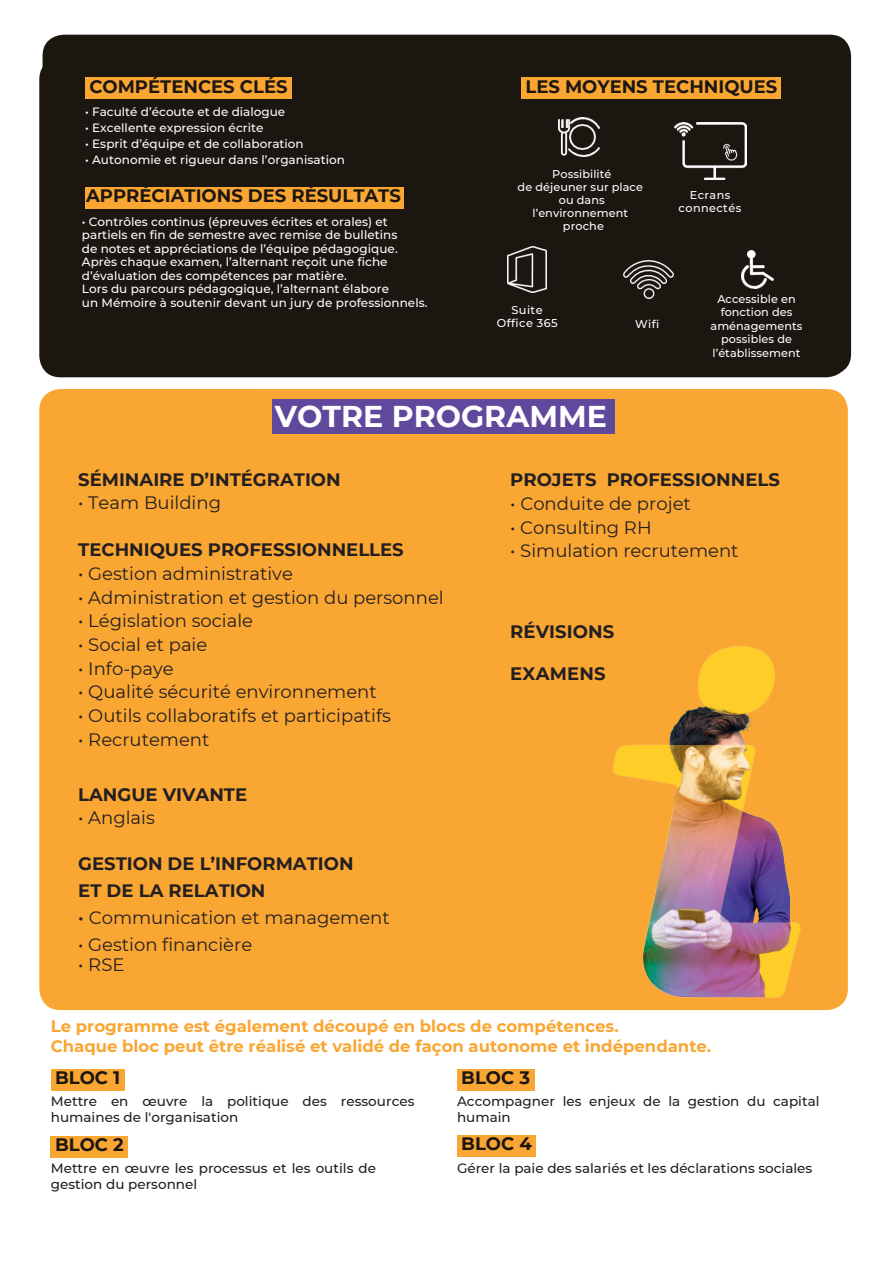
<style>
.page{position:relative;width:894px;height:1264px;background:#fff}
.page>*{position:absolute;margin:0;border:0;box-sizing:border-box;transform-origin:0 0}
.t1{font:700 30px "Montserrat";color:#fff}
.t2{font:18px "Montserrat";color:#231f20}
.t3{font:700 18px/27px "Montserrat";color:#231f20}
.t4{font:700 18px "Montserrat";color:#1c1611}
.t5{font:700 16.5px/19.2px "Montserrat";color:#faa633}
.t6{font:500 13.5px/15.8px "Montserrat";color:#231f20}
.t7{font:500 12px "Montserrat";letter-spacing:.005em;color:#fff}
.t8{font:500 11.4px/12.3px "Montserrat";letter-spacing:.035em;color:#fff;text-align:center}
.t9{font:500 11.25px/13.5px "Montserrat";letter-spacing:.005em;color:#fff;text-align:center}
.t10{font:500 11.25px/13px "Montserrat";letter-spacing:.035em;color:#fff;text-align:center}
.s1{font-weight:500}
</style>
<div class="page">
<div style="left:39px;top:389px;width:808px;height:621px;background:#faa633;border-radius:21px"></div>
<div style="left:272px;top:400px;width:342px;height:33px;background:#60489d"></div>
<div style="left:43px;top:35px;width:807px;height:340px;background:#1c1611;border-radius:21px"></div>
<div style="left:85px;top:78px;width:206px;height:21px;background:#faa633"></div>
<div style="left:85px;top:187px;width:318px;height:21px;background:#faa633"></div>
<div style="left:521px;top:78px;width:259px;height:21px;background:#faa633"></div>
<img style="left:558px;top:119px;width:41px;height:37px">
<img style="left:570px;top:128px;width:25px;height:22px">
<img style="left:570px;top:118px;width:29px;height:10px">
<svg style="left:561px;top:119px;width:6px;height:8px"></svg>
<img style="left:623px;top:261px;width:50px;height:22px">
<img style="left:637px;top:279px;width:23px;height:19px">
<img style="left:507px;top:246px;width:39px;height:46px">
<img style="left:747px;top:250px;width:26px;height:31px">
<img style="left:741px;top:265px;width:25px;height:24px">
<img style="left:674px;top:123px;width:72px;height:56px">
<img style="left:601px;top:646px;width:217px;height:365px">
<div style="left:51px;top:1135px;width:77px;height:21px;background:#faa633"></div>
<div style="left:51px;top:1068px;width:73px;height:21px;background:#faa633"></div>
<div style="left:457px;top:1135px;width:78px;height:21px;background:#faa633"></div>
<div style="left:457px;top:1068px;width:77px;height:21px;background:#faa633"></div>
<p class="t4" style="left:89px;top:75px;width:200px">COMPÉTENCES CLÉS</p>
<h2 class="t7" style="left:85px;top:105px;width:201px">• Faculté d’écoute et de dialogue</h2>
<p class="t7" style="left:85px;top:120px;width:180px">• Excellente expression écrite</p>
<p class="t7" style="left:85px;top:136px;width:220px">• Esprit d’équipe et de collaboration</p>
<p class="t7" style="left:85px;top:152px;width:261px">• Autonomie et rigueur dans l’organisation</p>
<p class="t4" style="left:86px;top:184px;width:316px">APPRÉCIATIONS DES RÉSULTATS</p>
<p class="t7" style="left:82px;top:214px;width:307px">• Contrôles continus (épreuves écrites et orales) et</p>
<h2 class="t7" style="left:82px;top:227px;width:317px">partiels en fin de semestre avec remise de bulletins</h2>
<p class="t7" style="left:82px;top:241px;width:317px">de notes et appréciations de l’équipe pédagogique.</p>
<p class="t7" style="left:82px;top:254px;width:307px">Après chaque examen, l’alternant reçoit une fiche</p>
<p class="t7" style="left:82px;top:268px;width:266px">d’évaluation des compétences par matière.</p>
<p class="t7" style="left:82px;top:281px;width:308px">Lors du parcours pédagogique, l’alternant élabore</p>
<p class="t7" style="left:82px;top:295px;width:347px">un Mémoire à soutenir devant un jury de professionnels.</p>
<p class="t4" style="left:525px;top:75px;width:253px">LES MOYENS TECHNIQUES</p>
<p class="t9" style="left:517px;top:167px;width:127px">Possibilité<br>de déjeuner sur place</p>
<p class="t9" style="left:532px;top:193px;width:97px">ou dans l’environnement</p>
<p class="t9" style="left:562px;top:220px;width:42px">proche</p>
<p class="t10" style="left:678px;top:189px;width:64px">Ecrans connectés</p>
<p class="t8" style="left:496px;top:304px;width:62px">Suite<br>Office 365</p>
<p class="t9" style="left:635px;top:317px;width:26px">Wifi</p>
<h1 class="t9" style="left:710px;top:292px;width:93px">Accessible en fonction des aménagements possibles de l’établissement</h1>
<h4 class="t1" style="left:275px;top:398px;width:333px">VOTRE PROGRAMME</h4>
<h4 class="t3" style="left:78px;top:466px;width:264px">SÉMINAIRE D’INTÉGRATION</h4>
<h4 class="t2" style="left:78px;top:492px;width:144px">• Team Building</h4>
<h2 class="t3" style="left:78px;top:536px;width:327px">TECHNIQUES PROFESSIONNELLES</h2>
<h2 class="t2" style="left:78px;top:562px;width:216px">• Gestion administrative</h2>
<h2 class="t2" style="left:78px;top:586px;width:367px">• Administration et gestion du personnel</h2>
<h2 class="t2" style="left:78px;top:610px;width:176px">• Législation sociale</h2>
<h2 class="t2" style="left:78px;top:633px;width:130px">• Social et paie</h2>
<h2 class="t2" style="left:78px;top:657px;width:97px">• Info-paye</h2>
<h2 class="t2" style="left:78px;top:681px;width:300px">• Qualité sécurité environnement</h2>
<h2 class="t2" style="left:78px;top:704px;width:314px">• Outils collaboratifs et participatifs</h2>
<h2 class="t2" style="left:78px;top:728px;width:133px">• Recrutement</h2>
<h2 class="t3" style="left:78px;top:781px;width:170px">LANGUE VIVANTE</h2>
<h2 class="t2" style="left:78px;top:806px;width:78px">• Anglais</h2>
<h4 class="t3" style="left:78px;top:849px;width:277px">GESTION DE L’INFORMATION<br>ET DE LA RELATION</h4>
<h4 class="t2" style="left:78px;top:906px;width:313px"><span class="s1">•</span> Communication et management</h4>
<h4 class="t2" style="left:78px;top:933px;width:175px">• Gestion financière</h4>
<h4 class="t2" style="left:78px;top:953px;width:48px">• RSE</h4>
<h2 class="t3" style="left:510px;top:466px;width:271px">PROJETS PROFESSIONNELS</h2>
<h2 class="t2" style="left:510px;top:492px;width:182px">• Conduite de projet</h2>
<h2 class="t2" style="left:510px;top:516px;width:143px">• Consulting RH</h2>
<h2 class="t2" style="left:510px;top:540px;width:230px">• Simulation recrutement</h2>
<p class="t3" style="left:510px;top:618px;width:105px">RÉVISIONS</p>
<p class="t3" style="left:510px;top:660px;width:97px">EXAMENS</p>
<h5 class="t5" style="left:51px;top:1016px;width:661px">Le programme est également découpé en blocs de compétences.<br>Chaque bloc peut être réalisé et validé de façon autonome et indépendante.</h5>
<h3 class="t4" style="left:55px;top:1066px;width:67px">BLOC 1</h3>
<h5 class="t4" style="left:461px;top:1066px;width:70px">BLOC 3</h5>
<h5 class="t6" style="left:51px;top:1093px;width:365px">Mettre en œuvre la politique des ressources humaines de l'organisation</h5>
<h2 class="t6" style="left:457px;top:1093px;width:364px">Accompagner les enjeux de la gestion du capital humain</h2>
<h5 class="t6" style="left:457px;top:1159px;width:357px">Gérer la paie des salariés et les déclarations sociales</h5>
<h2 class="t4" style="left:461px;top:1132px;width:72px">BLOC 4</h2>
<h2 class="t4" style="left:55px;top:1133px;width:70px">BLOC 2</h2>
<h2 class="t6" style="left:51px;top:1160px;width:326px">Mettre en œuvre les processus et les outils de gestion du personnel</h2>
</div>
